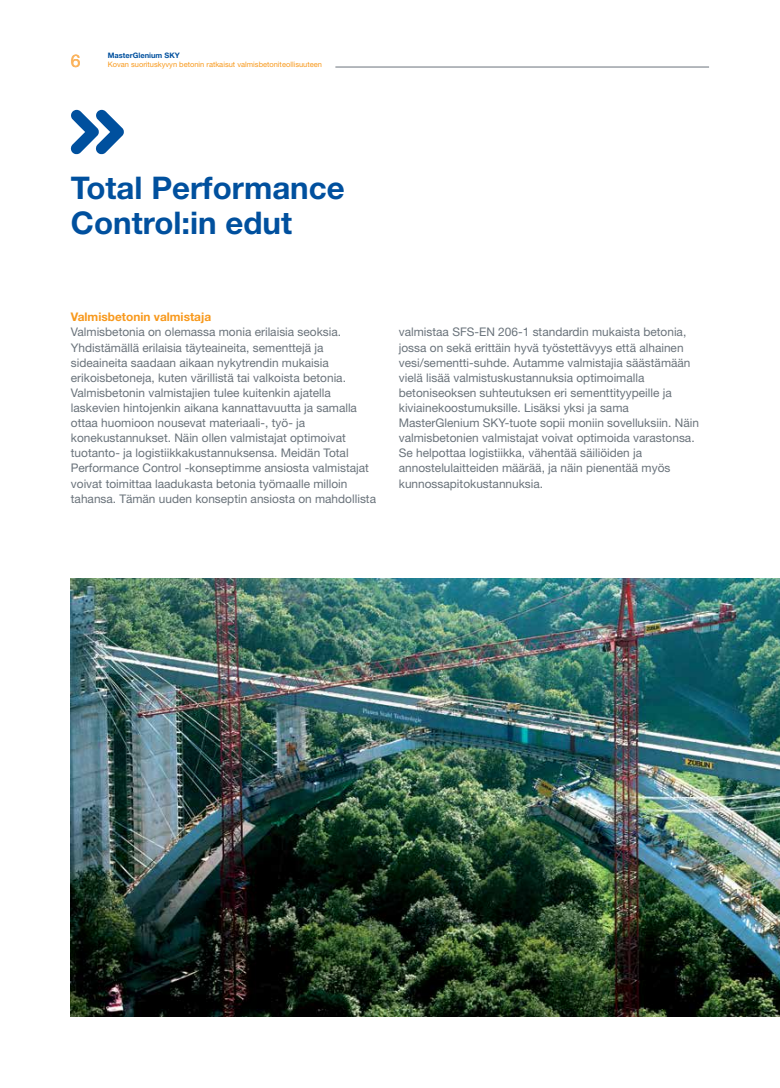
<style>
.page{position:relative;width:780px;height:1088px;background:#fff}
.page>*{position:absolute;margin:0;border:0;box-sizing:border-box;transform-origin:0 0}
.t1{font:700 31.25px/35.4px "Helvetica Neue LT Std";color:#00509e}
.t2{font:17.5px "Helvetica Neue LT Std";color:#f8991d}
.t3{font:11.88px/15.1px "Helvetica Neue LT Std";color:#6a737b}
.t4{font:700 11.88px "Helvetica Neue LT Std";color:#f8991d}
.t5{font:7.5px "Helvetica Neue LT Std";color:#f8991d}
.t6{font:700 7.5px "Helvetica Neue LT Std";color:#00509e}
</style>
<div class="page">
<hr style="left:335px;top:67px;width:374px;height:1px;background:#6a737b">
<img style="left:71px;top:578px;width:709px;height:438px">
<svg style="left:71px;top:110px;width:53px;height:44px"></svg>
<h2 class="t2" style="left:71px;top:51px;width:11px">6</h2>
<p class="t6" style="left:108px;top:51px;width:73px">MasterGlenium SKY</p>
<p class="t5" style="left:108px;top:60px;width:216px">Kovan suorituskyvyn betonin ratkaisut valmisbetoniteollisuuteen</p>
<h1 class="t1" style="left:71px;top:169px;width:275px">Total Performance<br>Control:in edut</h1>
<p class="t4" style="left:71px;top:310px;width:142px">Valmisbetonin valmistaja</p>
<p class="t3" style="left:71px;top:324px;width:307px">Valmisbetonia on olemassa monia erilaisia seoksia.<br>Yhdistämällä erilaisia täyteaineita, sementtejä ja sideaineita saadaan aikaan nykytrendin mukaisia erikoisbetoneja, kuten värillistä tai valkoista betonia.<br>Valmisbetonin valmistajien tulee kuitenkin ajatella laskevien hintojenkin aikana kannattavuutta ja samalla ottaa huomioon nousevat materiaali-, työ- ja konekustannukset. Näin ollen valmistajat optimoivat tuotanto- ja logistiikkakustannuksensa. Meidän Total Performance Control -konseptimme ansiosta valmistajat voivat toimittaa laadukasta betonia työmaalle milloin tahansa. Tämän uuden konseptin ansiosta on mahdollista</p>
<p class="t3" style="left:399px;top:324px;width:302px">valmistaa SFS-EN 206-1 standardin mukaista betonia, jossa on sekä erittäin hyvä työstettävyys että alhainen vesi/sementti-suhde. Autamme valmistajia säästämään vielä lisää valmistuskustannuksia optimoimalla betoniseoksen suhteutuksen eri sementtityypeille ja kiviainekoostumuksille. Lisäksi yksi ja sama MasterGlenium SKY-tuote sopii moniin sovelluksiin. Näin valmisbetonien valmistajat voivat optimoida varastonsa.<br>Se helpottaa logistiikka, vähentää säiliöiden ja annostelulaitteiden määrää, ja näin pienentää myös kunnossapitokustannuksia.</p>
</div>
